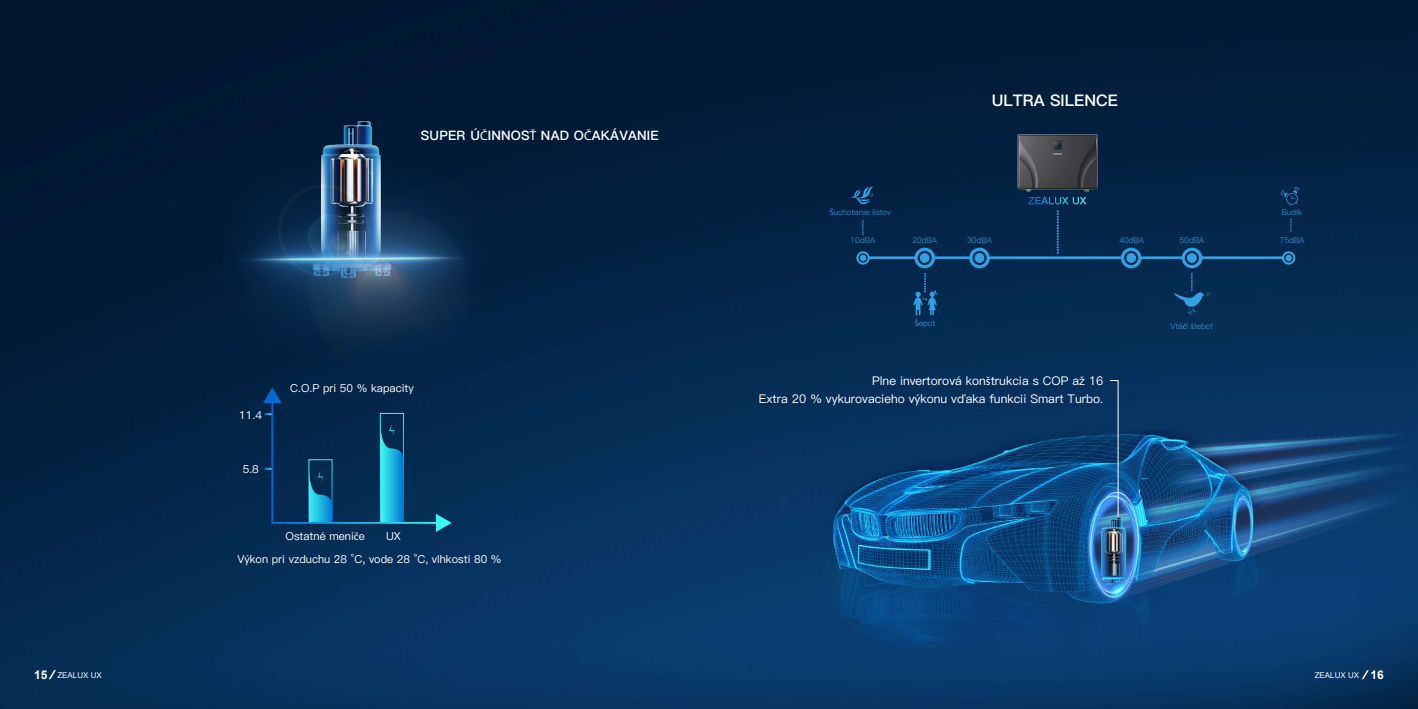
<style>
.page{position:relative;width:1418px;height:709px;background:#fff}
.page>*{position:absolute;margin:0;border:0;box-sizing:border-box;transform-origin:0 0}
.t1{font:16px "Ping Fang SC Heavy";color:#fff}
.t2{font:13px "Ping Fang SC Heavy";letter-spacing:.015em;color:#fff}
.t3{font:12px "Ping Fang SC Medium";color:#fff}
.t4{font:11px "Ping Fang SC Medium";color:#fff}
.t5{font:8px "Ping Fang SC Regular";color:#33a0e2}
.t6{font:8px "Arial";color:#fff}
.s1{font-family:"Myriad Pro"}
.s2{font-weight:700;font-size:12px}
</style>
<div class="page">
<img style="left:0;top:0;width:1417px;height:709px">
<svg style="left:1109px;top:380px;width:9px;height:137px"></svg>
<img style="left:1013px;top:132px;width:88px;height:54px">
<svg style="left:850px;top:186px;width:449px;height:130px;background:#072d53"></svg>
<img style="left:152px;top:36px;width:424px;height:424px">
<svg style="left:263px;top:387px;width:188px;height:145px;background:#083b61"></svg>
<svg style="left:49px;top:670px;width:7px;height:9px"></svg>
<svg style="left:1361px;top:670px;width:7px;height:9px"></svg>
<p class="t2" style="left:421px;top:128px;width:239px">SUPER Ú<span class="s1">Č</span>INNOS<span class="s1">Ť</span> NAD O<span class="s1">Č</span>AKÁVANIE</p>
<p class="t4" style="left:239px;top:408px;width:24px">11.4</p>
<p class="t4" style="left:243px;top:462px;width:18px">5.8</p>
<p class="t4" style="left:290px;top:381px;width:125px">C.O.P pri 50 % kapacity</p>
<p class="t4" style="left:285px;top:529px;width:81px">Ostatné meni<span class="s1">č</span>e</p>
<p class="t4" style="left:386px;top:529px;width:16px">UX</p>
<p class="t4" style="left:237px;top:553px;width:266px">Výkon pri vzduchu 28 °C, vode 28 °C, vlhkosti 80 %</p>
<h1 class="t1" style="left:991px;top:91px;width:128px">ULTRA SILENCE</h1>
<p class="t5" style="left:829px;top:207px;width:63px"><span class="s1">Š</span>uchotanie listov</p>
<p class="t5" style="left:1281px;top:207px;width:22px">Budík</p>
<p class="t5" style="left:850px;top:235px;width:26px">10dBA</p>
<p class="t5" style="left:912px;top:235px;width:26px">20dBA</p>
<p class="t5" style="left:967px;top:235px;width:26px">30dBA</p>
<p class="t5" style="left:1119px;top:235px;width:26px">40dBA</p>
<p class="t5" style="left:1179px;top:235px;width:26px">50dBA</p>
<p class="t5" style="left:1279px;top:235px;width:26px">75dBA</p>
<p class="t5" style="left:914px;top:319px;width:22px"><span class="s1">Š</span>epot</p>
<p class="t3" style="left:872px;top:373px;width:233px">Plne invertorová kon<span class="s1">š</span>trukcia s COP až 16</p>
<p class="t3" style="left:758px;top:392px;width:346px">Extra 20 % vykurovacieho výkonu vďaka funkcii Smart Turbo.</p>
<p class="t5" style="left:1170px;top:321px;width:44px">Vtá<span class="s1">č</span>í <span class="s1">š</span>tebot</p>
<p class="t6" style="left:34px;top:669px;width:69px"><span class="s2">15</span> ZEALUX UX</p>
<p class="t6" style="left:1314px;top:669px;width:71px">ZEALUX UX <span class="s2">16</span></p>
</div>
